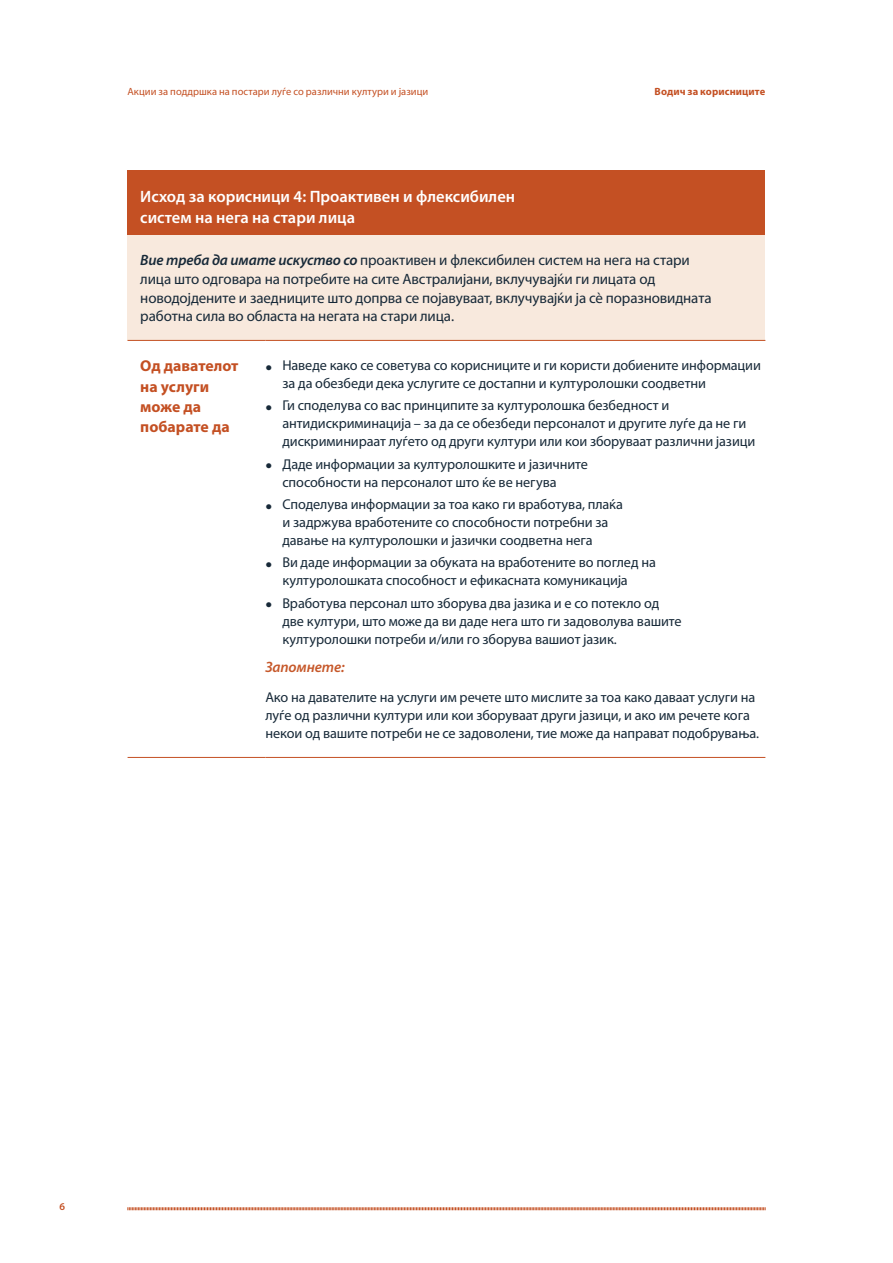
<style>
.page{position:relative;width:893px;height:1263px;background:#fff}
.page>*{position:absolute;margin:0;border:0;box-sizing:border-box;transform-origin:0 0}
.H2_Table_text_bold_H{font:600 16.5px/21px "Myriad Pro";color:#fff}
.Table_Text_Left_Head{font:700 15.75px/20.2px "Myriad Pro";color:#c45023}
.Table_Intro_Text{font:15px/18.8px "Myriad Pro";letter-spacing:-.01em;color:#172938}
.Table_Itallic_Pull_Q{font:italic 600 15px "Myriad Pro";letter-spacing:-.01em;color:#c6582a}
.Body_text{font:14.25px/18px "Myriad Pro";letter-spacing:-.005em;color:#172938}
.t1{font:10.5px "Myriad Pro";letter-spacing:.005em;color:#c45023}
.t2{font:700 10.5px "Myriad Pro";letter-spacing:.01em;color:#c45023}
.t3{font:600 10.5px "Myriad Pro";color:#c45023}
.s1{font-weight:600;font-style:italic}
.s2{font-size:24px}
</style>
<div class="page">
<svg style="left:127px;top:1207px;width:639px;height:4px;background:#e1a790"></svg>
<div style="left:128px;top:170px;width:637px;height:65px;background:#c45023"></div>
<div style="left:128px;top:235px;width:637px;height:105px;background:#f8e9dd"></div>
<hr style="left:128px;top:340px;width:137px;height:1px;background:#c45023">
<hr style="left:265px;top:340px;width:500px;height:1px;background:#c45023">
<hr style="left:128px;top:757px;width:137px;height:1px;background:#c45023">
<hr style="left:265px;top:757px;width:500px;height:1px;background:#c45023">
<p class="t1" style="left:128px;top:85px;width:302px">Акции за поддршка на постари луѓе со различни култури и јазици</p>
<p class="t2" style="left:655px;top:84px;width:112px">Водич за корисниците</p>
<p class="H2_Table_text_bold_H" style="left:140px;top:185px;width:376px">Исход за корисници 4: Проактивен и флексибилен систем на нега на стари лица</p>
<p class="Table_Intro_Text" style="left:140px;top:250px;width:573px"><span class="s1">Вие треба да имате искуство со</span> проактивен и флексибилен систем на нега на стари лица што одговара на потребите на сите Австралијани, вклучувајќи ги лицата од новодојдените и заедниците што допрва се појавуваат, вклучувајќи ја сè поразновидната работна сила во областа на негата на стари лица.</p>
<h2 class="Table_Text_Left_Head" style="left:140px;top:355px;width:100px">Од давателот на услуги може да побарате да</h2>
<p class="Body_text" style="left:282px;top:356px;width:480px;text-indent:-17px"><span class="s2">•</span> Наведе како се советува со корисниците и ги користи добиените информации за да обезбеди дека услугите се достапни и културолошки соодветни</p>
<p class="Body_text" style="left:282px;top:396px;width:474px;text-indent:-17px"><span class="s2">•</span> Ги споделува со вас принципите за културолошка безбедност и антидискриминација – за да се обезбеди персоналот и другите луѓе да не ги дискриминираат луѓето од други култури или кои зборуваат различни јазици</p>
<p class="Body_text" style="left:282px;top:455px;width:307px;text-indent:-17px"><span class="s2">•</span> Даде информации за културолошките и јазичните способности на персоналот што ќе ве негува</p>
<p class="Body_text" style="left:282px;top:495px;width:342px;text-indent:-17px"><span class="s2">•</span> Споделува информации за тоа како ги вработува, плаќа и задржува вработените со способности потребни за давање на културолошки и јазички соодветна нега</p>
<p class="Body_text" style="left:282px;top:553px;width:375px;text-indent:-17px"><span class="s2">•</span> Ви даде информации за обуката на вработените во поглед на културолошката способност и ефикасната комуникација</p>
<p class="Body_text" style="left:282px;top:593px;width:401px;text-indent:-17px"><span class="s2">•</span> Вработува персонал што зборува два јазика и е со потекло од две култури, што може да ви даде нега што ги задоволува вашите културолошки потреби и/или го зборува вашиот јазик.</p>
<p class="Table_Itallic_Pull_Q" style="left:265px;top:657px;width:81px">Запомнете:</p>
<p class="Body_text" style="left:265px;top:688px;width:495px">Ако на давателите на услуги им речете што мислите за тоа како даваат услуги на луѓе од различни култури или кои зборуваат други јазици, и ако им речете кога некои од вашите потреби не се задоволени, тие може да направат подобрувања.</p>
<p class="t3" style="left:60px;top:1200px;width:7px">6</p>
</div>
